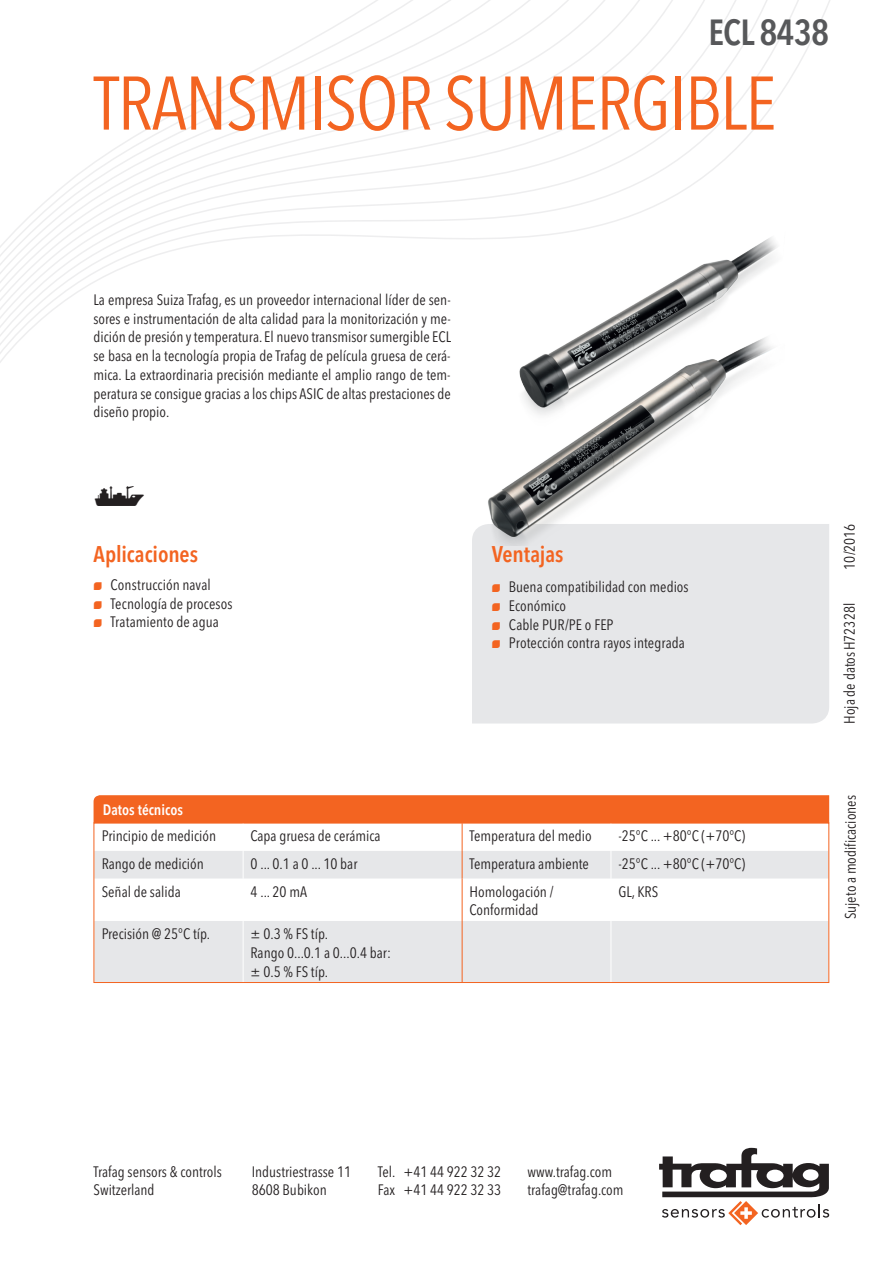
<style>
.page{position:relative;width:893px;height:1263px;background:#fff}
.page>*{position:absolute;margin:0;border:0;box-sizing:border-box;transform-origin:0 0}
.t1{font:condensed 75px "Avenir Next LT Pro";letter-spacing:-.02em;color:#f36421}
.t2{font:600 condensed 36px "Avenir Next LT Pro";letter-spacing:-.02em;color:#57585a}
.t3{font:27px "Trafag Pictos";color:#231f20}
.t4{font:600 condensed 22.5px "Avenir Next LT Pro";letter-spacing:-.005em;color:#f36421}
.t5{font:condensed 15px/18.8px "Avenir Next LT Pro";color:#231f20}
.t6{font:600 condensed 15px "Avenir Next LT Pro";color:#fff}
.s1{font-family:"Trafag Pictos";font-stretch:normal;font-size:10.5px;color:#f36421}
</style>
<div class="page">
<svg style="left:659px;top:1148px;width:170px;height:77px"></svg>
<svg style="left:0;top:0;width:830px;height:363px"></svg>
<div style="left:472px;top:524px;width:357px;height:199px;background:#e6e7e9"></div>
<svg style="left:96px;top:878px;width:731px;height:103px;fill:#e6e7e9"></svg>
<hr style="left:243px;top:878px;width:1px;height:43px;background:#fff">
<hr style="left:611px;top:878px;width:1px;height:43px;background:#fff">
<hr style="left:243px;top:921px;width:1px;height:61px;background:#fff">
<hr style="left:611px;top:921px;width:1px;height:61px;background:#fff">
<svg style="left:94px;top:795px;width:735px;height:83px"></svg>
<hr style="left:462px;top:878px;width:1px;height:43px;background:#f36421">
<hr style="left:462px;top:921px;width:1px;height:61px;background:#f36421">
<div style="left:94px;top:822px;width:735px;height:161px;border:1px solid #f36421"></div>
<img style="left:471px;top:232px;width:314px;height:314px">
<h2 class="t2" style="left:708px;top:10px;width:122px">ECL 8438</h2>
<h1 class="t1" style="left:94px;top:58px;width:685px">Transmisor sumergible</h1>
<p class="t5" style="left:94px;top:290px;width:359px;text-align:justify">La empresa Suiza Trafag, es un proveedor internacional líder de sen&shy;sores e instrumentación de alta calidad para la monitorización y me&shy;dición de presión y temperatura. El nuevo transmisor sumergible ECL se basa en la tecnología propia de Trafag de película gruesa de cerá&shy;mica. La extraordinaria precisión mediante el amplio rango de tem&shy;peratura se consigue gracias a los chips ASIC de altas prestaciones de diseño propio.</p>
<h3 class="t3" style="left:94px;top:483px;width:54px">s</h3>
<h3 class="t4" style="left:94px;top:540px;width:106px">Aplicaciones</h3>
<p class="t5" style="left:94px;top:575px;width:141px"><span class="s1">N</span> Construcción naval<br><span class="s1">N</span> Tecnología de procesos<br><span class="s1">N</span> Tratamiento de agua</p>
<h3 class="t4" style="left:492px;top:541px;width:73px">Ventajas</h3>
<p class="t5" style="left:492px;top:577px;width:198px"><span class="s1">N</span> Buena compatibilidad con medios<br><span class="s1">N</span> Económico<br><span class="s1">N</span> Cable PUR/PE o FEP<br><span class="s1">N</span> Protección contra rayos integrada</p>
<p class="t6" style="left:103px;top:800px;width:82px">Datos técnicos</p>
<p class="t5" style="left:102px;top:827px;width:116px">Principio de medición</p>
<p class="t5" style="left:251px;top:827px;width:131px">Capa gruesa de cerámica</p>
<p class="t5" style="left:470px;top:827px;width:124px">Temperatura del medio</p>
<p class="t5" style="left:618px;top:827px;width:128px">-25°C ... +80°C (+70°C)</p>
<p class="t5" style="left:102px;top:854px;width:103px">Rango de medición</p>
<p class="t5" style="left:251px;top:854px;width:108px">0 ... 0.1 a 0 ... 10 bar</p>
<p class="t5" style="left:470px;top:854px;width:121px">Temperatura ambiente</p>
<p class="t5" style="left:618px;top:854px;width:128px">-25°C ... +80°C (+70°C)</p>
<p class="t5" style="left:102px;top:882px;width:80px">Señal de salida</p>
<p class="t5" style="left:251px;top:882px;width:58px">4 ... 20 mA</p>
<p class="t5" style="left:470px;top:882px;width:86px">Homologación /<br>Conformidad</p>
<p class="t5" style="left:618px;top:882px;width:41px">GL, KRS</p>
<p class="t5" style="left:102px;top:924px;width:110px">Precisión @ 25°C típ.</p>
<p class="t5" style="left:251px;top:924px;width:142px">± 0.3 % FS típ.<br>Rango 0...0.1 a 0...0.4 bar: ± 0.5 % FS típ.</p>
<p class="t5" style="left:840px;top:570px;width:48px;rotate:-90deg">10/2016</p>
<p class="t5" style="left:840px;top:724px;width:122px;rotate:-90deg">Hoja de datosH72328l</p>
<p class="t5" style="left:841px;top:919px;width:126px;rotate:-90deg">Sujeto a modificaciones</p>
<p class="t5" style="left:94px;top:1162px;width:130px">Trafag sensors &amp; controls<br>Switzerland</p>
<p class="t5" style="left:252px;top:1162px;width:101px">Industriestrasse 11<br>8608 Bubikon</p>
<p class="t5" style="left:378px;top:1162px;width:125px">Tel. +41 44 922 32 32<br>Fax +41 44 922 32 33</p>
<p class="t5" style="left:528px;top:1162px;width:98px">www.trafag.com trafag@trafag.com</p>
</div>
